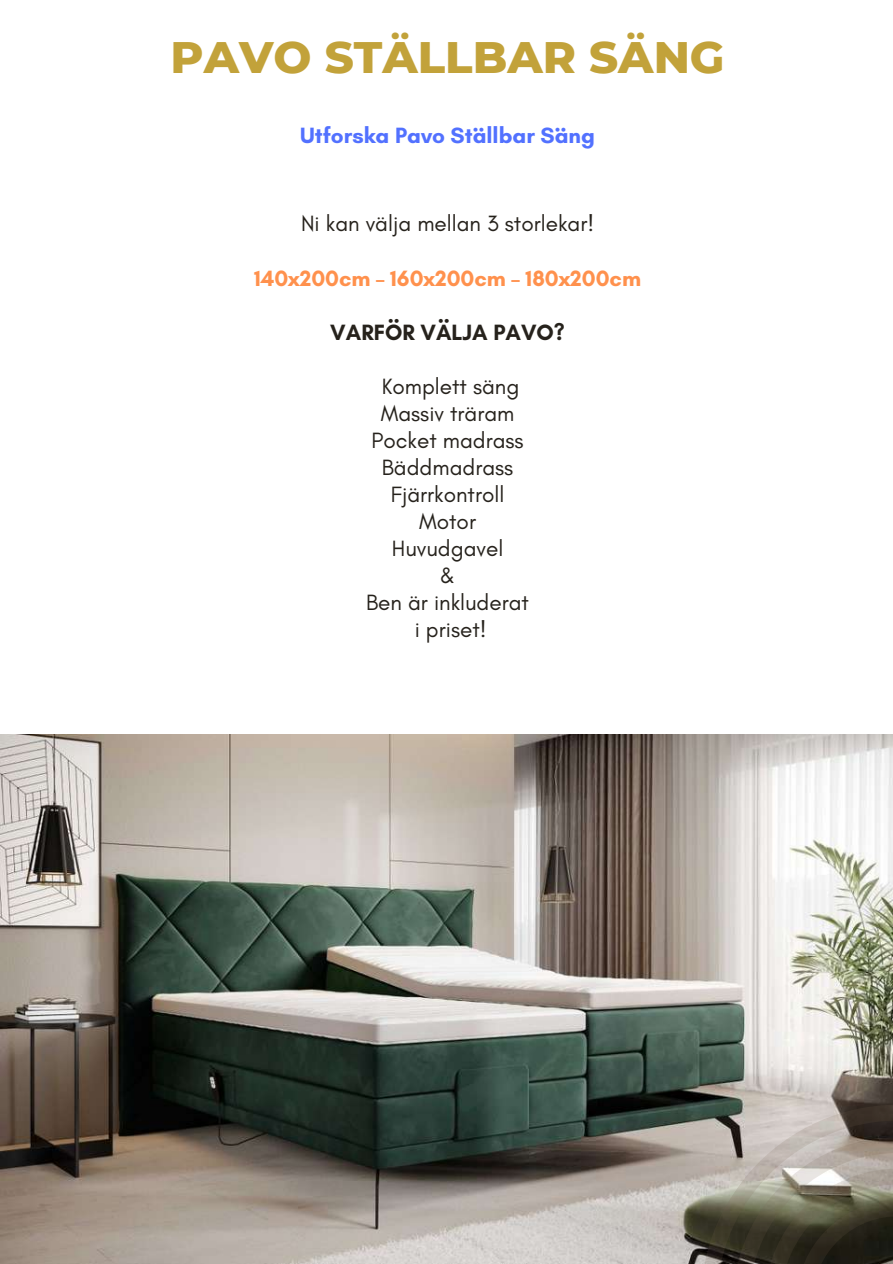
<style>
.page{position:relative;width:893px;height:1264px;background:#fff}
.page>*{position:absolute;margin:0;border:0;box-sizing:border-box;transform-origin:0 0}
.t1{font:800 45px "Montserrat";color:#c2a23a}
.t2{font:22.5px/27px "Glacial Indifference";color:#26221c;text-align:center}
.t3{font:700 22.5px "Glacial Indifference";color:#ff914d}
.t4{font:700 22.5px "Glacial Indifference";color:#5271ff}
.t5{font:700 22.5px "Glacial Indifference";color:#26221c}
</style>
<div class="page">
<img style="left:0;top:734px;width:892px;height:529px">
<svg style="left:623px;top:1026px;width:269px;height:237px;background:#91968e"></svg>
<svg style="left:668px;top:1072px;width:224px;height:191px;background:#858176"></svg>
<h1 class="t1" style="left:170px;top:30px;width:555px">PAVO STÄLLBAR SÄNG</h1>
<p class="t4" style="left:300px;top:121px;width:296px">Utforska Pavo Ställbar Säng</p>
<p class="t2" style="left:301px;top:210px;width:294px">Ni kan välja mellan 3 storlekar!</p>
<p class="t3" style="left:254px;top:264px;width:388px">140x200cm – 160x200cm – 180x200cm</p>
<p class="t5" style="left:330px;top:318px;width:236px">VARFÖR VÄLJA PAVO?</p>
<p class="t2" style="left:366px;top:372px;width:164px">Komplett säng<br>Massiv träram<br>Pocket madrass<br>Bäddmadrass<br>Fjärrkontroll<br>Motor<br>Huvudgavel<br>&amp;<br>Ben är inkluderat i priset!</p>
</div>
